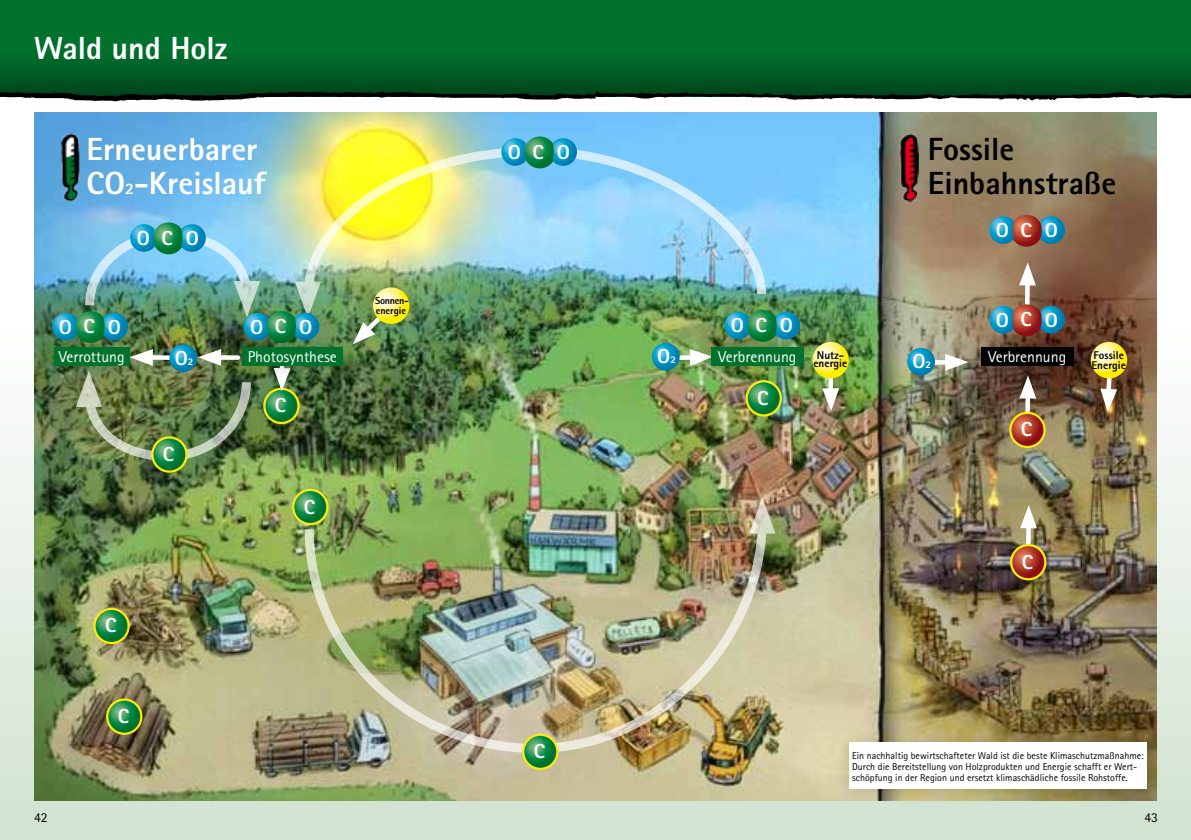
<style>
.page{position:relative;width:1191px;height:840px;background:#fff}
.page>*{position:absolute;margin:0;border:0;box-sizing:border-box;transform-origin:0 0}
.t1{font:800 32px/34px "Rotis Sans Serif";color:#fff}
.t2{font:800 32px/34px "Rotis Sans Serif";color:#000}
.t3{font:800 20.2px "Rotis Sans Serif";letter-spacing:.605em;color:#fff}
.t4{font:15.8px "Rotis Sans Serif";color:#fff}
.t5{font:13.6px "Rotis Sans Serif";color:#000}
.t6{font:800 11.2px/9px "Rotis Sans Serif";color:#000;text-align:center}
.t7{font:800 10.2px/9.6px "Rotis Sans Serif";letter-spacing:-.015em;color:#000}
.t8{font:10px/11px "Rotis Sans Serif";color:#000}
.s1{font-size:16px}
.s2{font-size:10.2px}
</style>
<div class="page">
<div style="left:0;top:323px;width:595px;height:516px;background:linear-gradient(to bottom,#fff,#d0e2d0)"></div>
<div style="left:595px;top:323px;width:596px;height:516px;background:linear-gradient(to bottom,#fff,#d1e2d0)"></div>
<img style="left:34px;top:112px;width:1123px;height:687px">
<img style="left:299px;top:145px;width:469px;height:160px">
<img style="left:303px;top:509px;width:468px;height:245px">
<svg style="left:749px;top:497px;width:26px;height:36px"></svg>
<div style="left:38px;top:332px;width:107px;height:49px;background:#000;opacity:.2"></div>
<div style="left:54px;top:347px;width:76px;height:18px;background:#00722d"></div>
<div style="left:93px;top:607px;width:37px;height:36px;border:4px solid #fcea0d;border-radius:50%"></div>
<svg style="left:96px;top:609px;width:31px;height:32px"></svg>
<div style="left:522px;top:733px;width:36px;height:36px;border:4px solid #fcea0d;border-radius:50%"></div>
<svg style="left:524px;top:735px;width:32px;height:32px"></svg>
<div style="left:106px;top:698px;width:36px;height:36px;border:4px solid #fcea0d;border-radius:50%"></div>
<svg style="left:108px;top:700px;width:32px;height:32px"></svg>
<svg style="left:266px;top:311px;width:32px;height:32px"></svg>
<svg style="left:295px;top:281px;width:26px;height:51px"></svg>
<div style="left:263px;top:387px;width:37px;height:37px;border:4px solid #fcea0d;border-radius:50%"></div>
<svg style="left:265px;top:390px;width:32px;height:31px"></svg>
<svg style="left:75px;top:311px;width:32px;height:32px"></svg>
<svg style="left:52px;top:312px;width:25px;height:28px"></svg>
<svg style="left:153px;top:222px;width:32px;height:32px"></svg>
<img style="left:83px;top:224px;width:185px;height:116px">
<div style="left:151px;top:436px;width:37px;height:36px;border:4px solid #fcea0d;border-radius:50%"></div>
<svg style="left:153px;top:438px;width:32px;height:32px"></svg>
<svg style="left:169px;top:344px;width:28px;height:28px"></svg>
<svg style="left:353px;top:309px;width:35px;height:35px"></svg>
<svg style="left:524px;top:136px;width:32px;height:32px"></svg>
<svg style="left:552px;top:138px;width:25px;height:28px"></svg>
<svg style="left:501px;top:138px;width:25px;height:28px"></svg>
<svg style="left:373px;top:287px;width:36px;height:37px"></svg>
<img style="left:76px;top:349px;width:177px;height:113px">
<svg style="left:274px;top:381px;width:16px;height:10px"></svg>
<div style="left:226px;top:332px;width:132px;height:49px;background:#000;opacity:.2"></div>
<div style="left:242px;top:347px;width:101px;height:19px;background:#00722d"></div>
<div style="left:292px;top:488px;width:36px;height:37px;border:4px solid #fcea0d;border-radius:50%"></div>
<svg style="left:294px;top:490px;width:32px;height:32px"></svg>
<div style="left:0;top:0;width:595px;height:96px;background:#00722d"></div>
<div style="left:595px;top:0;width:596px;height:96px;background:#00722d"></div>
<svg style="left:0;top:61px;width:1191px;height:28px"></svg>
<svg style="left:0;top:89px;width:1191px;height:12px"></svg>
<img style="left:61px;top:132px;width:24px;height:69px">
<div style="left:965px;top:332px;width:124px;height:49px;background:#000;opacity:.2"></div>
<div style="left:981px;top:347px;width:92px;height:19px;background:#000"></div>
<div style="left:745px;top:380px;width:37px;height:36px;border:4px solid #fcea0d;border-radius:50%"></div>
<svg style="left:748px;top:382px;width:31px;height:32px"></svg>
<svg style="left:676px;top:349px;width:20px;height:16px"></svg>
<svg style="left:652px;top:343px;width:27px;height:27px"></svg>
<div style="left:1025px;top:390px;width:5px;height:32px;background:#fff"></div>
<svg style="left:1019px;top:375px;width:17px;height:23px"></svg>
<div style="left:696px;top:332px;width:123px;height:49px;background:#000;opacity:.2"></div>
<div style="left:711px;top:347px;width:92px;height:19px;background:#00722d"></div>
<div style="left:833px;top:726px;width:329px;height:77px;background:#000;opacity:.2"></div>
<div style="left:849px;top:742px;width:298px;height:46px;background:#fff"></div>
<div style="left:828px;top:364px;width:5px;height:32px;background:#fff"></div>
<svg style="left:822px;top:388px;width:17px;height:23px"></svg>
<svg style="left:812px;top:342px;width:37px;height:36px"></svg>
<svg style="left:1100px;top:376px;width:17px;height:36px"></svg>
<svg style="left:1090px;top:342px;width:37px;height:36px"></svg>
<svg style="left:747px;top:310px;width:31px;height:32px"></svg>
<svg style="left:775px;top:311px;width:25px;height:28px"></svg>
<svg style="left:724px;top:311px;width:25px;height:28px"></svg>
<svg style="left:935px;top:360px;width:10px;height:4px"></svg>
<svg style="left:945px;top:354px;width:23px;height:16px"></svg>
<svg style="left:907px;top:347px;width:28px;height:28px"></svg>
<div style="left:1009px;top:411px;width:36px;height:37px;border:4px solid #fcea0d;border-radius:50%"></div>
<svg style="left:1011px;top:414px;width:32px;height:31px"></svg>
<svg style="left:1025px;top:285px;width:4px;height:19px"></svg>
<svg style="left:1019px;top:262px;width:17px;height:23px"></svg>
<svg style="left:1010px;top:304px;width:32px;height:32px"></svg>
<svg style="left:1040px;top:306px;width:25px;height:27px"></svg>
<svg style="left:989px;top:306px;width:24px;height:27px"></svg>
<div style="left:1026px;top:519px;width:5px;height:33px;background:#fff"></div>
<svg style="left:1020px;top:505px;width:17px;height:23px"></svg>
<div style="left:1010px;top:543px;width:36px;height:37px;border:4px solid #fcea0d;border-radius:50%"></div>
<svg style="left:1012px;top:546px;width:32px;height:32px"></svg>
<svg style="left:1010px;top:215px;width:32px;height:31px"></svg>
<svg style="left:1040px;top:216px;width:25px;height:28px"></svg>
<svg style="left:989px;top:216px;width:24px;height:28px"></svg>
<img style="left:895px;top:132px;width:23px;height:69px">
<h1 class="t1" style="left:34px;top:31px;width:195px">Wald und Holz</h1>
<h1 class="t1" style="left:87px;top:132px;width:180px">Erneuerbarer<br>CO<span class="s1">2</span>-Kreislauf</h1>
<h2 class="t3" style="left:137px;top:225px;width:64px">OCO</h2>
<h2 class="t3" style="left:59px;top:314px;width:64px">OCO</h2>
<h3 class="t4" style="left:59px;top:347px;width:67px">Verrottung</h3>
<h2 class="t3" style="left:175px;top:344px;width:20px">O<span class="s2">2</span></h2>
<h2 class="t3" style="left:163px;top:441px;width:13px">C</h2>
<h2 class="t3" style="left:250px;top:314px;width:64px">OCO</h2>
<h3 class="t4" style="left:248px;top:347px;width:91px">Photosynthese</h3>
<h2 class="t3" style="left:275px;top:392px;width:13px">C</h2>
<h2 class="t3" style="left:304px;top:493px;width:13px">C</h2>
<p class="t7" style="left:375px;top:295px;width:35px">Sonnen&shy;energie</p>
<h2 class="t3" style="left:105px;top:612px;width:13px">C</h2>
<h2 class="t3" style="left:118px;top:703px;width:13px">C</h2>
<h2 class="t3" style="left:508px;top:139px;width:64px">OCO</h2>
<h2 class="t3" style="left:534px;top:738px;width:13px">C</h2>
<h1 class="t2" style="left:927px;top:132px;width:190px">Fossile<br>Einbahnstraße</h1>
<h2 class="t3" style="left:996px;top:217px;width:64px">OCO</h2>
<h2 class="t3" style="left:731px;top:312px;width:64px">OCO</h2>
<h2 class="t3" style="left:657px;top:343px;width:20px">O<span class="s2">2</span></h2>
<h3 class="t4" style="left:718px;top:347px;width:80px">Verbrennung</h3>
<h2 class="t3" style="left:757px;top:385px;width:13px">C</h2>
<h2 class="t3" style="left:996px;top:307px;width:64px">OCO</h2>
<p class="t6" style="left:813px;top:350px;width:35px">Nutz&shy;energie</p>
<p class="t6" style="left:1091px;top:349px;width:36px;line-height:10.6px;text-align:left">Fossile<br>Energie</p>
<h3 class="t4" style="left:988px;top:347px;width:80px">Verbrennung</h3>
<h2 class="t3" style="left:912px;top:348px;width:20px">O<span class="s2">2</span></h2>
<h2 class="t3" style="left:1021px;top:416px;width:13px">C</h2>
<h2 class="t3" style="left:1021px;top:548px;width:13px">C</h2>
<p class="t8" style="left:852px;top:749px;width:293px">Ein nachhaltig bewirtschafteter Wald ist die beste Klimaschutzmaßnahme:<br>Durch die Bereitstellung von Holzprodukten und Energie schafft er Wert&shy;schöpfung in der Region und ersetzt klimaschädliche fossile Rohstoffe.</p>
<h3 class="t5" style="left:34px;top:808px;width:15px">42</h3>
<h3 class="t5" style="left:1144px;top:808px;width:15px">43</h3>
</div>
